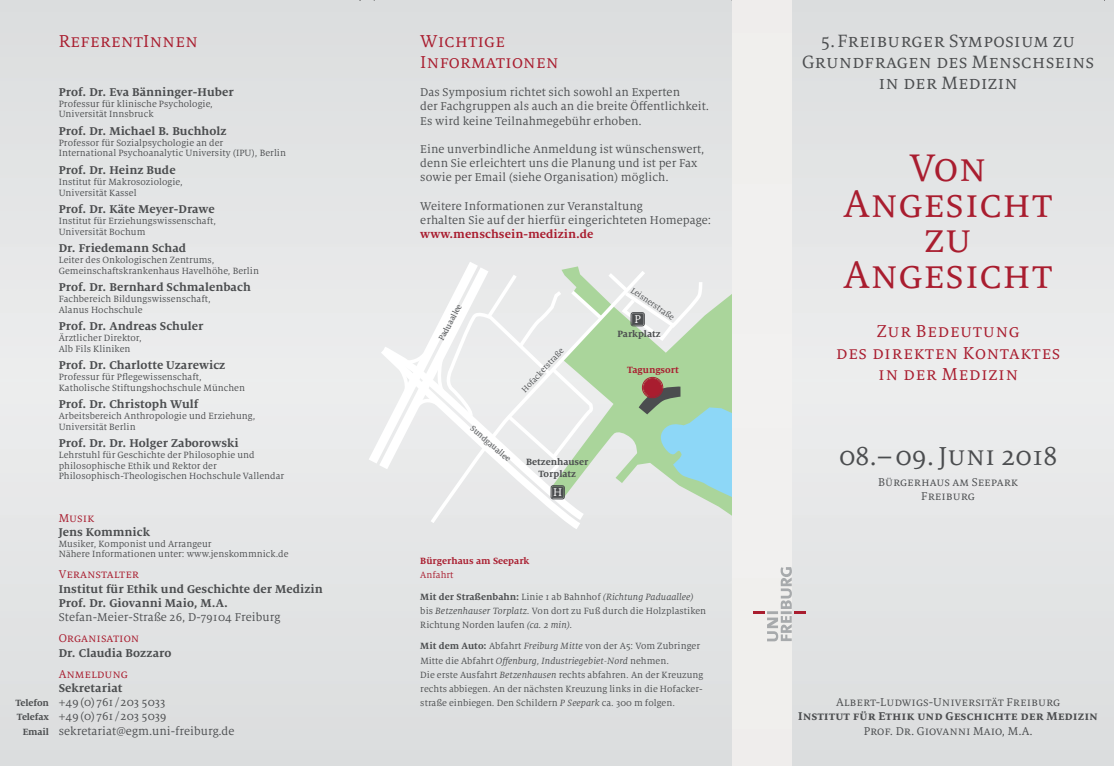
<style>
.page{position:relative;width:1114px;height:766px;background:#fff}
.page>*{position:absolute;margin:0;border:0;box-sizing:border-box;transform-origin:0 0}
.t1{font:42.5px/35.4px "Milo Serif OT";color:#a91d2f;text-align:center}
.t2{font:28.75px "Milo Serif OT";color:#4b4d4f}
.t3{font:19.75px/21.2px "Milo Serif OT";letter-spacing:.005em;color:#4b4d4f;text-align:center}
.t4{font:19px/21.2px "Milo Serif OT";letter-spacing:.015em;color:#a91d2f;text-align:center}
.t5{font:12.5px/14.1px "Milo Serif OT";color:#4b4d4f}
.t6{font:700 12.5px/14.1px "Milo Serif OT";letter-spacing:.005em;color:#4b4d4f}
.t7{font:12.5px "Milo Serif OT";color:#a91d2f}
.t8{font:700 12.5px "Milo Serif OT";letter-spacing:.005em;color:#a91d2f}
.t9{font:12.5px "Milo Serif OT";color:#fff}
.t10{font:10px/10.6px "Milo Serif OT";letter-spacing:.005em;color:#4b4d4f}
.t11{font:italic 10px/21.2px "Milo Serif OT";letter-spacing:.005em;color:#4b4d4f}
.t12{font:700 10px/14.1px "Milo Serif OT";letter-spacing:-.01em;color:#4b4d4f;text-align:right}
.t13{font:700 10px "Milo Serif OT";letter-spacing:.005em;color:#a91d2f}
.t14{font:8.75px "Milo Serif OT";color:#4b4d4f}
.s1{font-style:normal;color:#a91d2f}
.s2{font-weight:700;font-style:normal}
.s3{font-style:normal}
.s4{font-style:italic}
.s5{font-weight:700}
</style>
<div class="page">
<div style="left:0;top:0;width:732px;height:765px;background:#e2e4e4"></div>
<div style="left:791px;top:0;width:322px;height:765px;background:#e3e5e6"></div>
<svg style="left:431px;top:501px;width:153px;height:24px"></svg>
<div style="left:732px;top:0;width:59px;height:765px;background:#f1f0ef"></div>
<svg style="left:753px;top:567px;width:52px;height:74px"></svg>
<svg style="left:369px;top:262px;width:363px;height:239px"></svg>
<h3 class="t4" style="left:59px;top:31px;width:141px">ReferentInnen</h3>
<p class="t12" style="left:15px;top:696px;width:35px">Telefon<br>Telefax<br>Email</p>
<p class="t6" style="left:59px;top:86px;width:176px">Prof. Dr. Eva Bänninger-Huber</p>
<p class="t10" style="left:59px;top:99px;width:156px">Professur für klinische Psychologie,<br>Universität Innsbruck</p>
<p class="t6" style="left:59px;top:125px;width:169px">Prof. Dr. Michael B. Buchholz</p>
<p class="t10" style="left:59px;top:138px;width:229px">Professor für Sozialpsychologie an der<br>International Psychoanalytic University (IPU), Berlin</p>
<p class="t6" style="left:59px;top:164px;width:118px">Prof. Dr. Heinz Bude</p>
<p class="t10" style="left:59px;top:177px;width:125px">Institut für Makrosoziologie,<br>Universität Kassel</p>
<p class="t6" style="left:59px;top:203px;width:157px">Prof. Dr. Käte Meyer-Drawe</p>
<p class="t10" style="left:59px;top:216px;width:159px">Institut für Erziehungswissenschaft,<br>Universität Bochum</p>
<p class="t6" style="left:59px;top:242px;width:129px">Dr. Friedemann Schad</p>
<p class="t10" style="left:59px;top:255px;width:202px">Leiter des Onkologischen Zentrums,<br>Gemeinschaftskrankenhaus Havelhöhe, Berlin</p>
<p class="t6" style="left:59px;top:281px;width:193px">Prof. Dr. Bernhard Schmalenbach</p>
<p class="t10" style="left:59px;top:294px;width:153px">Fachbereich Bildungswissenschaft,<br>Alanus Hochschule</p>
<p class="t6" style="left:59px;top:320px;width:146px">Prof. Dr. Andreas Schuler</p>
<p class="t10" style="left:59px;top:333px;width:85px">Ärztlicher Direktor,<br>Alb Fils Kliniken</p>
<p class="t6" style="left:59px;top:359px;width:168px">Prof. Dr. Charlotte Uzarewicz</p>
<p class="t10" style="left:59px;top:372px;width:188px">Professur für Pflegewissenschaft,<br>Katholische Stiftungshochschule München</p>
<p class="t6" style="left:59px;top:398px;width:142px">Prof. Dr. Christoph Wulf</p>
<p class="t10" style="left:59px;top:411px;width:198px">Arbeitsbereich Anthropologie und Erziehung,<br>Universität Berlin</p>
<p class="t6" style="left:59px;top:437px;width:182px">Prof. Dr. Dr. Holger Zaborowski</p>
<p class="t10" style="left:59px;top:450px;width:227px">Lehrstuhl für Geschichte der Philosophie und philosophische Ethik und Rektor der<br>Philosophisch-Theologischen Hochschule Vallendar</p>
<p class="t7" style="left:59px;top:512px;width:37px">Musik</p>
<p class="t6" style="left:59px;top:525px;width:93px">Jens Kommnick</p>
<p class="t10" style="left:59px;top:538px;width:231px">Musiker, Komponist und Arrangeur<br>Nähere Informationen unter: www.jenskommnick.de</p>
<p class="t7" style="left:59px;top:569px;width:82px">Veranstalter</p>
<p class="t6" style="left:59px;top:582px;width:266px">Institut für Ethik und Geschichte der Medizin<br>Prof. Dr. Giovanni Maio, M.A.</p>
<p class="t5" style="left:59px;top:610px;width:223px">Stefan-Meier-Straße 26, D-79104 Freiburg</p>
<p class="t7" style="left:59px;top:633px;width:82px">Organisation</p>
<p class="t6" style="left:59px;top:646px;width:114px">Dr. Claudia Bozzaro</p>
<p class="t7" style="left:59px;top:668px;width:71px">Anmeldung</p>
<p class="t6" style="left:59px;top:681px;width:65px">Sekretariat</p>
<p class="t5" style="left:59px;top:695px;width:177px">+49(0)761/203 5033 +49(0)761/203 5039 sekretariat@egm.uni-freiburg.de</p>
<h3 class="t4" style="left:420px;top:31px;width:140px;text-align:left">Wichtige<br>Informationen</h3>
<p class="t5" style="left:420px;top:86px;width:290px">Das Symposium richtet sich sowohl an Experten<br>der Fachgruppen als auch an die breite Öffentlichkeit.<br>Es wird keine Teilnahmegebühr erhoben.</p>
<p class="t5" style="left:420px;top:143px;width:286px">Eine unverbindliche Anmeldung ist wünschenswert, denn Sie erleichtert uns die Planung und ist per Fax sowie per Email (siehe Organisation) möglich.</p>
<p class="t5" style="left:420px;top:199px;width:292px">Weitere Informationen zur Veranstaltung<br>erhalten Sie auf der hierfür eingerichteten Homepage:</p>
<p class="t8" style="left:420px;top:229px;width:175px">www.menschsein-medizin.de</p>
<p class="t14" style="left:438px;top:338px;width:42px;rotate:-62deg">Paduaallee</p>
<p class="t14" style="left:521px;top:388px;width:59px;rotate:-47deg">Hofackerstraße</p>
<p class="t14" style="left:474px;top:424px;width:52px;rotate:41deg">Sundgauallee</p>
<p class="t12" style="left:526px;top:456px;width:64px;line-height:12px;text-align:center">Betzenhauser<br>Torplatz</p>
<p class="t14" style="left:633px;top:286px;width:52px;rotate:34deg">Leisnerstraße</p>
<p class="t9" style="left:634px;top:314px;width:8px">P</p>
<p class="t12" style="left:617px;top:327px;width:45px">Parkplatz</p>
<p class="t13" style="left:627px;top:365px;width:53px">Tagungsort</p>
<p class="t13" style="left:420px;top:557px;width:111px">Bürgerhaus am Seepark</p>
<p class="t11" style="left:420px;top:565px;width:275px"><span class="s1">Anfahrt<br></span><span class="s2">Mit der Straßenbahn:</span> <span class="s3">Linie 1 ab Bahnhof</span> (Richtung Paduaallee)</p>
<p class="t10" style="left:420px;top:604px;width:287px;line-height:14.1px">bis <span class="s4">Betzenhauser Torplatz.</span> Von dort zu Fuß durch die Holzplastiken<br>Richtung Norden laufen <span class="s4">(ca. 2 min).</span></p>
<p class="t10" style="left:420px;top:639px;width:284px;line-height:14.1px"><span class="s5">Mit dem Auto:</span> Abfahrt <span class="s4">Freiburg Mitte</span> von der A5: Vom Zubringer Mitte die Abfahrt <span class="s4">Offenburg, Industriegebiet-Nord</span> nehmen.<br>Die erste Ausfahrt <span class="s4">Betzenhausen</span> rechts abfahren. An der Kreuzung rechts abbiegen. An der nächsten Kreuzung links in die Hofacker&shy;straße einbiegen. Den Schildern <span class="s4">P Seepark</span> ca. 300 m folgen.</p>
<h3 class="t3" style="left:802px;top:31px;width:294px">5.Freiburger Symposium zu<br>Grundfragen des Menschseins in der Medizin</h3>
<h1 class="t1" style="left:843px;top:153px;width:211px">Von<br>Angesicht zu<br>Angesicht</h1>
<h3 class="t4" style="left:836px;top:322px;width:226px">Zur Bedeutung<br>des direkten Kontaktes in der Medizin</h3>
<h2 class="t2" style="left:839px;top:444px;width:220px">08.–09. Juni 2018</h2>
<p class="t5" style="left:878px;top:476px;width:142px;text-align:center">Bürgerhaus am Seepark<br>Freiburg</p>
<p class="t5" style="left:836px;top:695px;width:226px">Albert-Ludwigs-Universität Freiburg</p>
<p class="t6" style="left:798px;top:710px;width:301px">Institut für Ethik und Geschichte der Medizin</p>
<p class="t5" style="left:863px;top:724px;width:170px">Prof. Dr. Giovanni Maio, M.A.</p>
</div>
